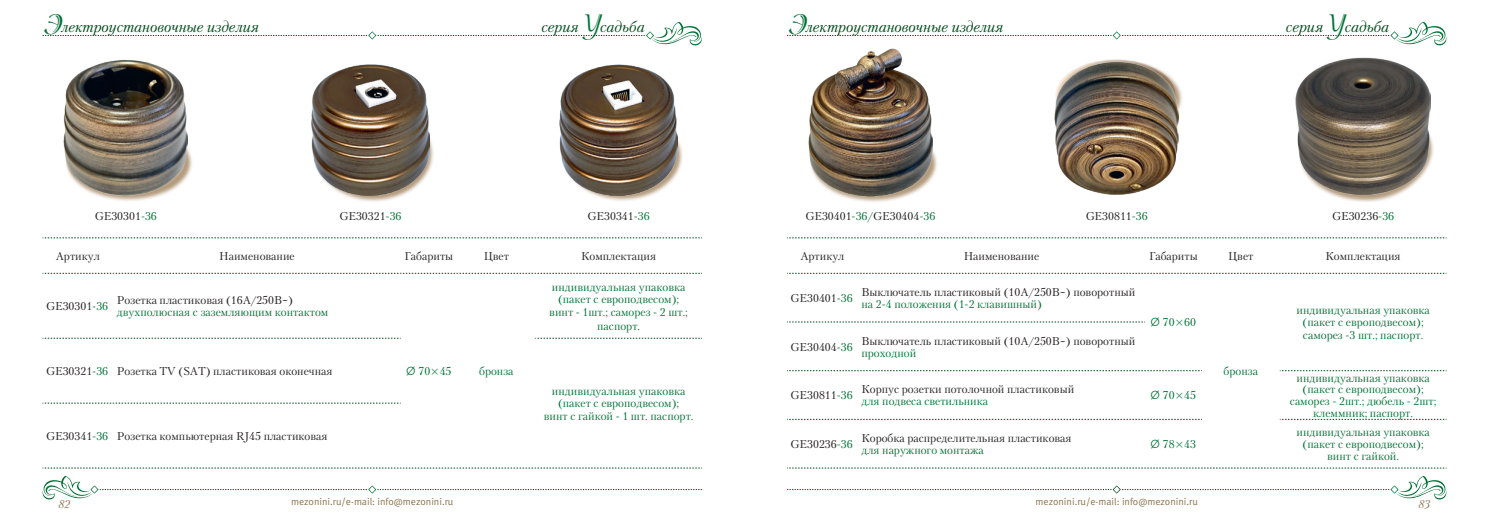
<style>
.page{position:relative;width:1489px;height:525px;background:#fff}
.page>*{position:absolute;margin:0;border:0;box-sizing:border-box;transform-origin:0 0}
.t1{font:italic 15px "Petersburg C";color:#004a1a}
.t2{font:11.25px/11.9px "Petersburg C";color:#007236;text-align:center}
.t3{font:11.25px "Petersburg C";color:#231f20}
.t4{font:italic 11.25px "Petersburg C";color:#89744f}
.t5{font:10px "Meta Normal Cyr LF";color:#89744f}
.s1{font-family:"PG Isadora Cyr Pro";font-style:normal;font-size:31.25px;color:#007236}
.s2{color:#007236}
.s3{font-family:"Avant Garde IT Cby BT"}
.s4{color:#004a1a}
</style>
<div class="page">
<svg style="left:43px;top:22px;width:659px;height:24px"></svg>
<svg style="left:787px;top:22px;width:659px;height:24px"></svg>
<svg style="left:42px;top:476px;width:660px;height:24px"></svg>
<svg style="left:787px;top:476px;width:659px;height:24px"></svg>
<svg style="left:1332px;top:109px;width:102px;height:93px"></svg>
<img style="left:1295px;top:58px;width:135px;height:137px">
<svg style="left:841px;top:136px;width:96px;height:66px"></svg>
<img style="left:808px;top:49px;width:124px;height:147px">
<svg style="left:1132px;top:60px;width:50px;height:78px"></svg>
<img style="left:1054px;top:62px;width:124px;height:132px">
<svg style="left:787px;top:237px;width:659px;height:1px"></svg>
<svg style="left:787px;top:370px;width:413px;height:1px"></svg>
<svg style="left:1279px;top:370px;width:167px;height:1px"></svg>
<svg style="left:787px;top:467px;width:659px;height:1px"></svg>
<svg style="left:787px;top:419px;width:413px;height:1px"></svg>
<svg style="left:787px;top:273px;width:659px;height:1px"></svg>
<svg style="left:1279px;top:419px;width:167px;height:1px"></svg>
<svg style="left:787px;top:321px;width:358px;height:1px"></svg>
<svg style="left:96px;top:149px;width:96px;height:52px"></svg>
<img style="left:64px;top:59px;width:124px;height:136px">
<svg style="left:344px;top:132px;width:90px;height:70px"></svg>
<img style="left:311px;top:64px;width:118px;height:131px">
<svg style="left:594px;top:133px;width:89px;height:68px"></svg>
<img style="left:559px;top:64px;width:118px;height:131px">
<svg style="left:43px;top:237px;width:659px;height:1px"></svg>
<svg style="left:43px;top:273px;width:659px;height:1px"></svg>
<svg style="left:43px;top:338px;width:358px;height:1px"></svg>
<svg style="left:535px;top:338px;width:167px;height:1px"></svg>
<svg style="left:43px;top:402px;width:358px;height:1px"></svg>
<svg style="left:43px;top:467px;width:659px;height:1px"></svg>
<h1 class="t1" style="left:43px;top:18px;width:218px"><span class="s1">Э</span>лектроустановочные изделия</h1>
<h1 class="t1" style="left:541px;top:18px;width:105px">серия <span class="s1">У</span>садьба</h1>
<p class="t3" style="left:95px;top:209px;width:64px">GE30301<span class="s2">-36</span></p>
<p class="t3" style="left:339px;top:209px;width:64px">GE30321<span class="s2">-36</span></p>
<p class="t3" style="left:587px;top:209px;width:64px">GE30341<span class="s2">-36</span></p>
<p class="t3" style="left:56px;top:249px;width:46px">Артикул</p>
<p class="t3" style="left:219px;top:249px;width:77px">Наименование</p>
<p class="t3" style="left:404px;top:249px;width:50px">Габариты</p>
<p class="t3" style="left:483px;top:249px;width:27px">Цвет</p>
<p class="t3" style="left:581px;top:249px;width:76px">Комплектация</p>
<p class="t3" style="left:46px;top:299px;width:64px">GE30301<span class="s2">-36</span></p>
<p class="t3" style="left:117px;top:293px;width:177px">Розетка пластиковая (16A/250B~)</p>
<p class="t2" style="left:117px;top:306px;width:213px">двухполюсная с заземляющим контактом</p>
<p class="t2" style="left:552px;top:280px;width:135px">индивидуальная упаковка (пакет с европодвесом);</p>
<p class="t2" style="left:549px;top:305px;width:140px;line-height:13.5px">винт - 1шт.; саморез - 2 шт.; паспорт.</p>
<p class="t3" style="left:46px;top:364px;width:288px">GE30321<span class="s2">-36</span> Розетка TV (SAT) пластиковая оконечная</p>
<p class="t3" style="left:46px;top:429px;width:283px">GE30341<span class="s2">-36</span> Розетка компьютерная RJ45 пластиковая</p>
<p class="t2" style="left:406px;top:365px;width:47px"><span class="s3">Ø</span> 70<span class="s3">×</span>45</p>
<p class="t2" style="left:479px;top:365px;width:36px">бронза</p>
<p class="t2" style="left:552px;top:384px;width:135px">индивидуальная упаковка (пакет с европодвесом);</p>
<p class="t2" style="left:543px;top:410px;width:151px">винт с гайкой - 1 шт. паспорт.</p>
<h1 class="t1" style="left:787px;top:18px;width:218px"><span class="s1">Э</span>лектроустановочные изделия</h1>
<h1 class="t1" style="left:1285px;top:18px;width:105px">серия <span class="s1">У</span>садьба</h1>
<p class="t3" style="left:805px;top:209px;width:131px">GE30401<span class="s2">-36</span><span class="s4">/</span>GE30404<span class="s2">-36</span></p>
<p class="t3" style="left:1085px;top:209px;width:64px">GE30811<span class="s2">-36</span></p>
<p class="t3" style="left:1331px;top:209px;width:64px">GE30236<span class="s2">-36</span></p>
<p class="t3" style="left:800px;top:249px;width:46px">Артикул</p>
<p class="t3" style="left:963px;top:249px;width:77px">Наименование</p>
<p class="t3" style="left:1149px;top:249px;width:50px">Габариты</p>
<p class="t3" style="left:1228px;top:249px;width:27px">Цвет</p>
<p class="t3" style="left:1325px;top:249px;width:76px">Комплектация</p>
<p class="t3" style="left:790px;top:291px;width:64px">GE30401<span class="s2">-36</span></p>
<p class="t3" style="left:861px;top:285px;width:275px">Выключатель пластиковый (10A/250B~) поворотный</p>
<p class="t2" style="left:861px;top:298px;width:182px">на 2-4 положения (1-2 клавишный)</p>
<p class="t2" style="left:1150px;top:316px;width:47px"><span class="s3">Ø</span> 70<span class="s3">×</span>60</p>
<p class="t2" style="left:1223px;top:365px;width:36px">бронза</p>
<p class="t2" style="left:1296px;top:303px;width:135px">индивидуальная упаковка (пакет с европодвесом);</p>
<p class="t2" style="left:1302px;top:329px;width:122px">саморез -3 шт.; паспорт.</p>
<p class="t3" style="left:790px;top:340px;width:64px">GE30404<span class="s2">-36</span></p>
<p class="t3" style="left:861px;top:334px;width:275px">Выключатель пластиковый (10A/250B~) поворотный</p>
<p class="t2" style="left:861px;top:346px;width:56px">проходной</p>
<p class="t3" style="left:790px;top:388px;width:64px">GE30811<span class="s2">-36</span></p>
<p class="t3" style="left:861px;top:382px;width:214px">Корпус розетки потолочной пластиковый</p>
<p class="t2" style="left:861px;top:395px;width:128px">для подвеса светильника</p>
<p class="t2" style="left:1289px;top:371px;width:148px">индивидуальная упаковка (пакет с европодвесом); саморез - 2шт.; дюбель - 2шт; клеммник; паспорт.</p>
<p class="t2" style="left:1150px;top:389px;width:47px"><span class="s3">Ø</span> 70<span class="s3">×</span>45</p>
<p class="t3" style="left:790px;top:437px;width:64px">GE30236<span class="s2">-36</span></p>
<p class="t3" style="left:861px;top:431px;width:211px">Коробка распределительная пластиковая</p>
<p class="t2" style="left:861px;top:444px;width:124px">для наружного монтажа</p>
<p class="t2" style="left:1150px;top:438px;width:47px"><span class="s3">Ø</span> 78<span class="s3">×</span>43</p>
<p class="t2" style="left:1296px;top:426px;width:135px">индивидуальная упаковка (пакет с европодвесом); винт с гайкой.</p>
<p class="t4" style="left:58px;top:497px;width:13px">82</p>
<p class="t5" style="left:291px;top:496px;width:164px">mezonini.ru/e-mail: info@mezonini.ru</p>
<p class="t5" style="left:1035px;top:496px;width:164px">mezonini.ru/e-mail: info@mezonini.ru</p>
<p class="t4" style="left:1418px;top:497px;width:13px">83</p>
</div>
